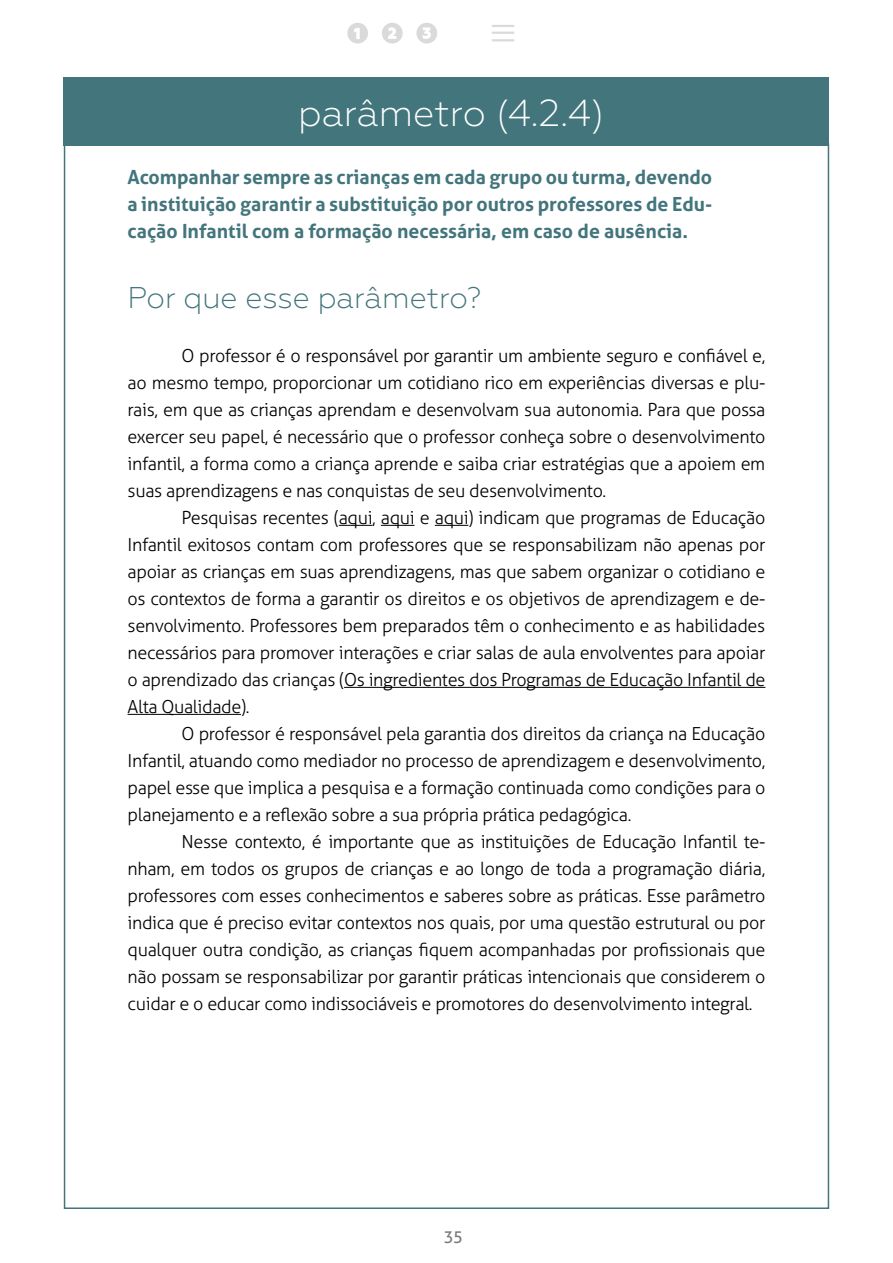
<style>
.page{position:relative;width:893px;height:1263px;background:#fff}
.page>*{position:absolute;margin:0;border:0;box-sizing:border-box;transform-origin:0 0}
.t1{font:300 37.5px "Geometria";color:#fff}
.t2{font:300 30px "Geometria";color:#43757c}
.t3{font:700 19.5px/27px "Aller";color:#43757c;text-align:justify}
.t4{font:300 18px/27px "Aller";letter-spacing:-.02em;color:#000;text-align:justify}
.t5{font:16.5px "Aller";color:#575756}
</style>
<div class="page">
<div style="left:64px;top:77px;width:765px;height:69px;background:#43757c"></div>
<hr style="left:492px;top:39px;width:22px;height:2px;background:#dadada">
<hr style="left:492px;top:32px;width:22px;height:2px;background:#dadada">
<hr style="left:492px;top:25px;width:22px;height:2px;background:#dadada">
<div style="left:347px;top:23px;width:21px;height:21px;background:#dadada;border-radius:50%"></div>
<svg style="left:354px;top:28px;width:6px;height:11px"></svg>
<div style="left:382px;top:23px;width:21px;height:21px;background:#dadada;border-radius:50%"></div>
<svg style="left:388px;top:27px;width:8px;height:12px"></svg>
<div style="left:416px;top:23px;width:21px;height:21px;background:#dadada;border-radius:50%"></div>
<svg style="left:423px;top:27px;width:8px;height:12px"></svg>
<hr style="left:339px;top:525px;width:33px;height:1px;background:#000">
<hr style="left:381px;top:525px;width:33px;height:1px;background:#000">
<hr style="left:435px;top:525px;width:33px;height:1px;background:#000">
<hr style="left:344px;top:687px;width:421px;height:1px;background:#000">
<hr style="left:128px;top:714px;width:113px;height:1px;background:#000">
<h1 class="t1" style="left:298px;top:92px;width:308px">parâmetro (4.2.4)</h1>
<p class="t3" style="left:128px;top:164px;width:586px">Acompanhar sempre as crianças em cada grupo ou turma, devendo a instituição garantir a substituição por outros professores de Edu&shy;cação Infantil com a formação necessária, em caso de ausência.</p>
<h2 class="t2" style="left:128px;top:281px;width:355px">Por que esse parâmetro?</h2>
<p class="t4" style="left:128px;top:342px;width:639px;text-indent:54px">O professor é o responsável por garantir um ambiente seguro e confiável e, ao mesmo tempo, proporcionar um cotidiano rico em experiências diversas e plu&shy;rais, em que as crianças aprendam e desenvolvam sua autonomia. Para que possa exercer seu papel, é necessário que o professor conheça sobre o desenvolvimento infantil, a forma como a criança aprende e saiba criar estratégias que a apoiem em suas aprendizagens e nas conquistas de seu desenvolvimento.</p>
<p class="t4" style="left:128px;top:504px;width:639px;text-indent:54px">Pesquisas recentes (aqui, aqui e aqui) indicam que programas de Educação Infantil exitosos contam com professores que se responsabilizam não apenas por apoiar as crianças em suas aprendizagens, mas que sabem organizar o cotidiano e os contextos de forma a garantir os direitos e os objetivos de aprendizagem e de&shy;senvolvimento. Professores bem preparados têm o conhecimento e as habilidades necessários para promover interações e criar salas de aula envolventes para apoiar o aprendizado das crianças (Os ingredientes dos Programas de Educação Infantil de Alta Qualidade).</p>
<p class="t4" style="left:128px;top:720px;width:639px;text-indent:54px">O professor é responsável pela garantia dos direitos da criança na Educação Infantil, atuando como mediador no processo de aprendizagem e desenvolvimento, papel esse que implica a pesquisa e a formação continuada como condições para o planejamento e a reflexão sobre a sua própria prática pedagógica.</p>
<p class="t4" style="left:128px;top:828px;width:639px;text-indent:54px">Nesse contexto, é importante que as instituições de Educação Infantil te&shy;nham, em todos os grupos de crianças e ao longo de toda a programação diária, professores com esses conhecimentos e saberes sobre as práticas. Esse parâmetro indica que é preciso evitar contextos nos quais, por uma questão estrutural ou por qualquer outra condição, as crianças fiquem acompanhadas por profissionais que não possam se responsabilizar por garantir práticas intencionais que considerem o cuidar e o educar como indissociáveis e promotores do desenvolvimento integral.</p>
<p class="t5" style="left:443px;top:1226px;width:21px">35</p>
</div>
